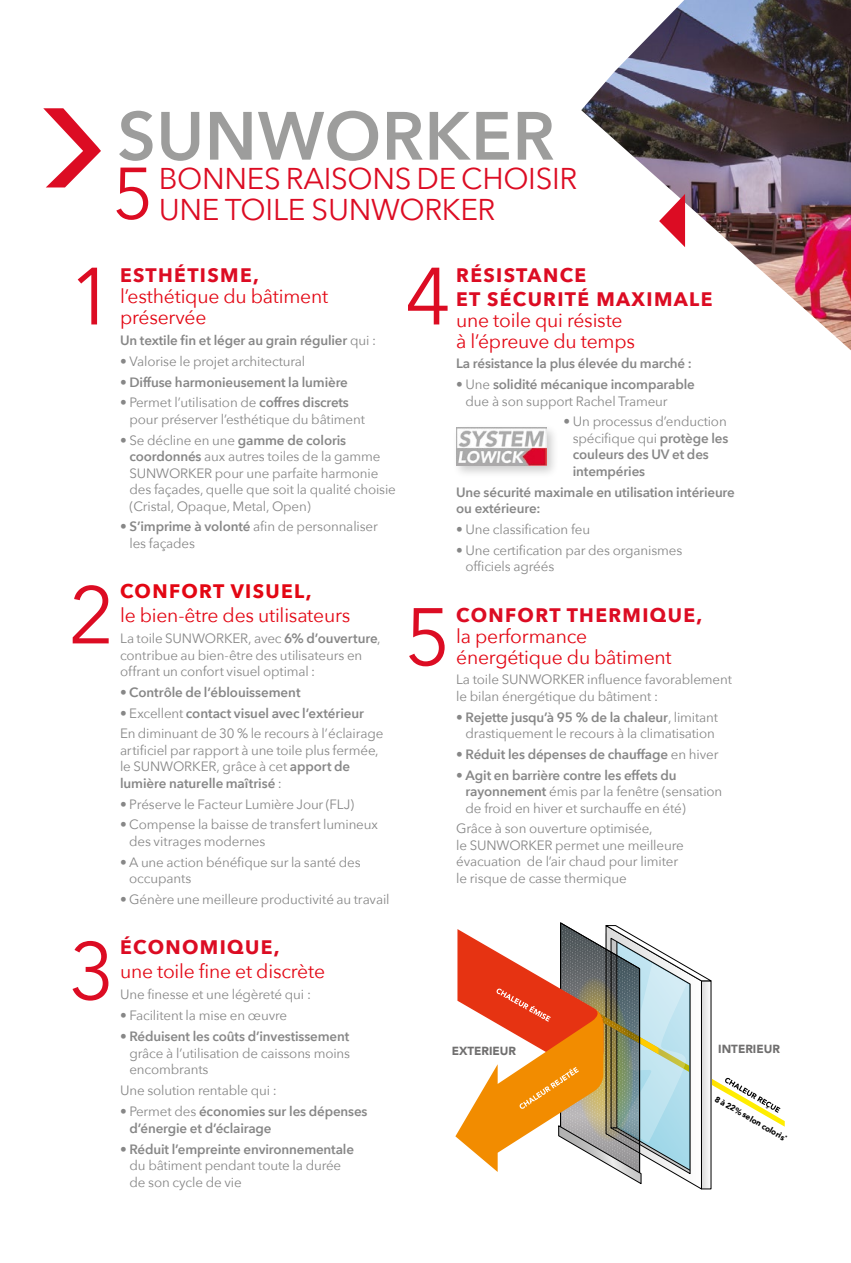
<style>
.page{position:relative;width:851px;height:1263px;background:#fff}
.page>*{position:absolute;margin:0;border:0;box-sizing:border-box;transform-origin:0 0}
.t1{font:80.25px "Avenir Next";color:#dc0c23}
.t2{font:72px "Avenir Next";color:#dc0c23}
.t3{font:600 67.35px "Avenir Next";letter-spacing:.01em;color:#9d9d9c}
.t4{font:30px "Avenir Next";letter-spacing:-.01em;color:#dc0c23}
.t5{font:19.5px/21px "Avenir Next";letter-spacing:-.01em;color:#e30613}
.t6{font:700 19.5px/23.4px "Avenir Next";letter-spacing:.07em;color:#dc0c23}
.t7{font:700 19.5px "Avenir Next";letter-spacing:.07em;color:#e30613}
.t8{font:13.5px/16.5px "Avenir Next";letter-spacing:-.01em;color:#878787}
.t9{font:600 13.5px/16.5px "Avenir Next";letter-spacing:-.01em;color:#878787}
.t10{font:900 11.7px "Avenir";color:#706f6f}
.t11{font:900 8.25px "Avenir";color:#000}
.s1{font-weight:400}
.s2{font-weight:600}
</style>
<div class="page">
<img style="left:581px;top:0;width:269px;height:350px">
<svg style="left:43px;top:108px;width:58px;height:79px"></svg>
<svg style="left:659px;top:194px;width:26px;height:53px"></svg>
<div style="left:451px;top:423px;width:108px;height:55px;background:#000;opacity:.2"></div>
<img style="left:456px;top:427px;width:90px;height:39px">
<svg style="left:455px;top:922px;width:329px;height:268px"></svg>
<h3 class="t3" style="left:117px;top:78px;width:438px">SUNWORKER</h3>
<h2 class="t2" style="left:112px;top:133px;width:43px">5</h2>
<h3 class="t4" style="left:159px;top:153px;width:420px">BONNES RAISONS DE CHOISIR</h3>
<h3 class="t4" style="left:159px;top:184px;width:338px">UNE TOILE SUNWORKER</h3>
<h1 class="t1" style="left:69px;top:229px;width:48px">1</h1>
<h1 class="t1" style="left:69px;top:548px;width:48px">2</h1>
<h1 class="t1" style="left:69px;top:903px;width:48px">3</h1>
<h3 class="t6" style="left:120px;top:264px;width:140px">ESTHÉTISME,</h3>
<h3 class="t5" style="left:120px;top:285px;width:210px">l’esthétique du bâtiment préservée</h3>
<p class="t9" style="left:120px;top:332px;width:257px">Un textile fin et léger au grain régulier <span class="s1">qui :</span></p>
<p class="t8" style="left:120px;top:352px;width:187px"><span class="s2">•</span> Valorise le projet architectural</p>
<p class="t9" style="left:120px;top:373px;width:229px"><span class="s1">•</span> Diffuse harmonieusement la lumière</p>
<p class="t8" style="left:129px;top:394px;width:237px;text-indent:-9px">• Permet l’utilisation de <span class="s2">coffres discrets </span>pour préserver l’esthétique du bâtiment</p>
<p class="t8" style="left:129px;top:431px;width:268px;text-indent:-9px">• Se décline en une <span class="s2">gamme de coloris coordonnés</span> aux autres toiles de la gamme SUNWORKER pour une parfaite harmonie des façades, quelle que soit la qualité choisie (Cristal, Opaque, Metal, Open)</p>
<p class="t8" style="left:129px;top:518px;width:250px;text-indent:-9px">• <span class="s2">S’imprime à volonté</span> afin de personnaliser les façades</p>
<h3 class="t7" style="left:120px;top:575px;width:193px">CONFORT VISUEL,</h3>
<h3 class="t5" style="left:120px;top:604px;width:232px">le bien-être des utilisateurs</h3>
<p class="t8" style="left:120px;top:630px;width:262px">La toile SUNWORKER, avec <span class="s2">6% d’ouverture</span>, contribue au bien-être des utilisateurs en offrant un confort visuel optimal :</p>
<p class="t9" style="left:120px;top:684px;width:182px"><span class="s1">•</span> Contrôle de l’éblouissement</p>
<p class="t8" style="left:120px;top:702px;width:265px;line-height:20.7px">• Excellent <span class="s2">contact visuel avec l’extérieur<br></span>En diminuant de 30 % le recours à l’éclairage</p>
<p class="t8" style="left:120px;top:741px;width:260px">artificiel par rapport à une toile plus fermée, le SUNWORKER, grâce à cet <span class="s2">apport de lumière naturelle maîtrisé</span> :</p>
<p class="t8" style="left:120px;top:795px;width:235px">• Préserve le Facteur Lumière Jour (FLJ)</p>
<p class="t8" style="left:129px;top:816px;width:250px;text-indent:-9px">• Compense la baisse de transfert lumineux des vitrages modernes</p>
<p class="t8" style="left:129px;top:853px;width:233px;text-indent:-9px">• A une action bénéfique sur la santé des occupants</p>
<p class="t8" style="left:120px;top:890px;width:271px">• Génère une meilleure productivité au travail</p>
<h3 class="t6" style="left:120px;top:935px;width:161px">ÉCONOMIQUE,</h3>
<h3 class="t5" style="left:120px;top:960px;width:206px">une toile fine et discrète</h3>
<p class="t8" style="left:120px;top:986px;width:192px">Une finesse et une légèreté qui :</p>
<p class="t8" style="left:120px;top:1007px;width:169px">• Facilitent la mise en œuvre</p>
<p class="t8" style="left:129px;top:1028px;width:222px;text-align:justify;text-indent:-9px">• <span class="s2">Réduisent les coûts d’investissement </span>grâce à l’utilisation de caissons moins encombrants</p>
<p class="t8" style="left:120px;top:1082px;width:158px">Une solution rentable qui :</p>
<p class="t9" style="left:129px;top:1103px;width:239px;text-indent:-9px"><span class="s1">• Permet des</span> économies sur les dépenses d’énergie et d’éclairage</p>
<p class="t8" style="left:129px;top:1140px;width:226px;text-indent:-9px">• <span class="s2">Réduit l’empreinte environnementale </span>du bâtiment pendant toute la durée de son cycle de vie</p>
<h1 class="t1" style="left:404px;top:229px;width:48px">4</h1>
<h1 class="t1" style="left:404px;top:569px;width:48px">5</h1>
<h3 class="t6" style="left:456px;top:264px;width:258px">RÉSISTANCE<br>ET SÉCURITÉ MAXIMALE</h3>
<h3 class="t5" style="left:456px;top:309px;width:180px">une toile qui résiste à l’épreuve du temps</h3>
<p class="t9" style="left:456px;top:355px;width:237px">La résistance la plus élevée du marché :</p>
<p class="t8" style="left:465px;top:375px;width:231px;text-indent:-9px">• Une <span class="s2">solidité mécanique incomparable </span>due à son support Rachel Trameur</p>
<p class="t9" style="left:572px;top:413px;width:157px;text-indent:-9px"><span class="s1">• Un processus d’enduction spécifique qui</span> protège les couleurs des UV et des intempéries</p>
<p class="t9" style="left:456px;top:483px;width:280px">Une sécurité maximale en utilisation intérieure ou extérieure:</p>
<p class="t8" style="left:456px;top:520px;width:135px"><span class="s2">•</span> Une classification feu</p>
<p class="t8" style="left:465px;top:541px;width:218px;text-indent:-9px">• Une certification par des organismes officiels agréés</p>
<h3 class="t6" style="left:456px;top:603px;width:247px">CONFORT THERMIQUE,</h3>
<h3 class="t5" style="left:456px;top:624px;width:217px">la performance énergétique du bâtiment</h3>
<p class="t8" style="left:456px;top:671px;width:277px">La toile SUNWORKER influence favorablement le bilan énergétique du bâtiment :</p>
<p class="t8" style="left:456px;top:708px;width:263px;text-align:center">• <span class="s2">Rejette jusqu’à 95 % de la chaleur</span>, limitant drastiquement le recours à la climatisation</p>
<p class="t9" style="left:456px;top:745px;width:264px"><span class="s1">•</span> Réduit les dépenses de chauffage <span class="s1">en hiver</span></p>
<p class="t8" style="left:465px;top:766px;width:258px;text-indent:-9px">• <span class="s2">Agit en barrière contre les effets du rayonnement</span> émis par la fenêtre (sensation de froid en hiver et surchauffe en été)</p>
<p class="t8" style="left:456px;top:820px;width:229px">Grâce à son ouverture optimisée,<br>le SUNWORKER permet une meilleure évacuation de l’air chaud pour limiter le risque de casse thermique</p>
<p class="t10" style="left:451px;top:1044px;width:66px">EXTERIEUR</p>
<p class="t10" style="left:718px;top:1042px;width:63px">INTERIEUR</p>
<p class="t11" style="left:719px;top:1092px;width:83px;rotate:30deg">8 à 22% selon coloris<sup>*</sup></p>
</div>
